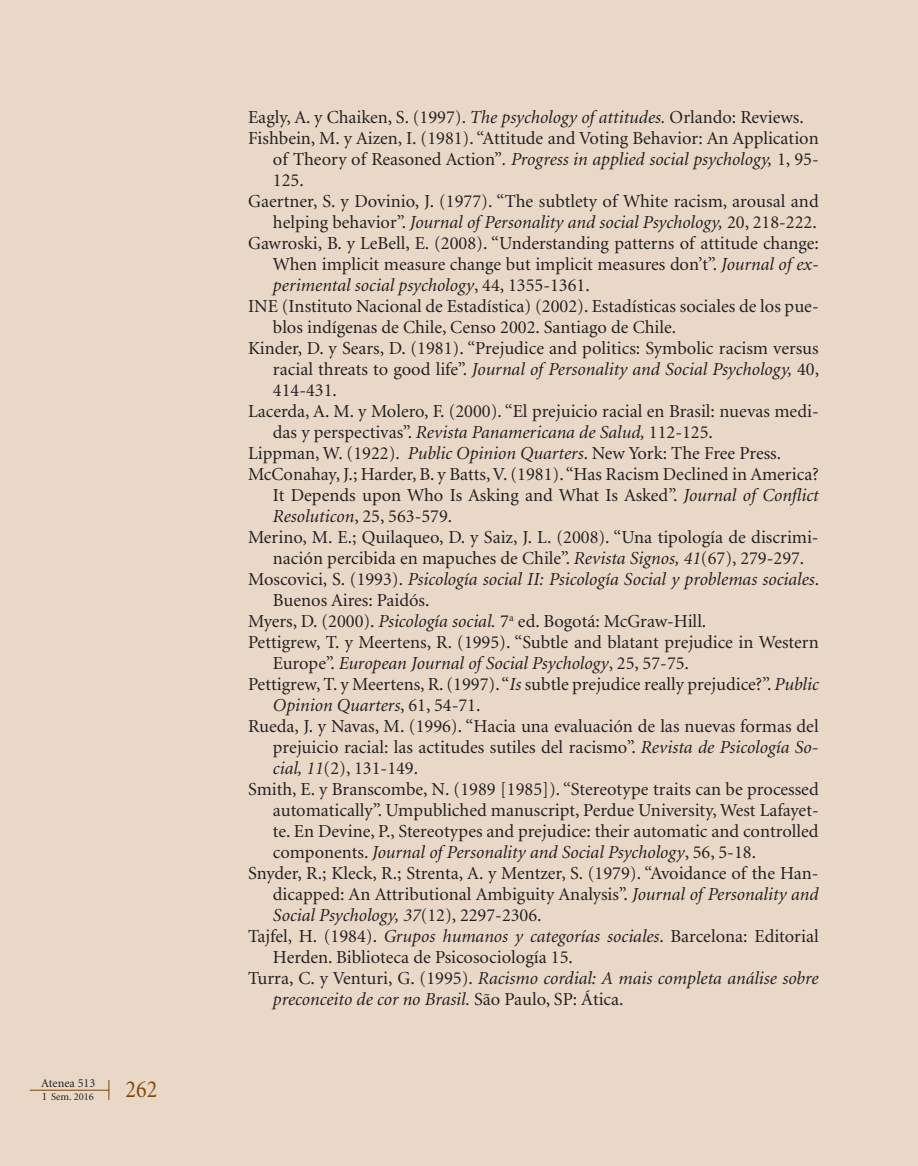
<style>
.page{position:relative;width:918px;height:1166px;background:#e9d8c7}
.page>*{position:absolute;margin:0;border:0;box-sizing:border-box;transform-origin:0 0}
.t1{font:24.5px "Minion";color:#7d4704;scale:.9 1}
.t2{font:18.38px "Minion";color:#231f20}
.t3{font:italic 18.38px "Minion";color:#231f20}
.t4{font:12.25px "Minion";color:#231f20}
.t5{font:10.5px "Minion";color:#231f20}
.s1{font-style:italic}
.s2{font-style:normal}
</style>
<div class="page">
<hr style="left:30px;top:1090px;width:79px;height:1px;background:#7d4704">
<svg style="left:109px;top:1080px;width:1px;height:20px"></svg>
<p class="t4" style="left:41px;top:1077px;width:56px">Atenea 513</p>
<p class="t5" style="left:43px;top:1091px;width:53px">I Sem. 2016</p>
<h1 class="t1" style="left:126px;top:1077px;width:37px">262</h1>
<p class="t2" style="left:248px;top:108px;width:557px">Eagly, A. y Chaiken, S. (1997). <span class="s1">The psychology of attitudes.</span> Orlando: Reviews.</p>
<p class="t2" style="left:248px;top:129px;width:572px">Fishbein, M. y Aizen, I. (1981). “Attitude and Voting Behavior: An Application</p>
<p class="t3" style="left:273px;top:150px;width:547px"><span class="s2">of Theory of Reasoned Action”</span>. Progress in applied social psychology, <span class="s2">1, 95-</span></p>
<p class="t2" style="left:273px;top:171px;width:32px">125.</p>
<p class="t2" style="left:248px;top:192px;width:572px">Gaertner, S. y Dovinio, J. (1977). “The subtlety of White racism, arousal and</p>
<p class="t3" style="left:273px;top:213px;width:545px"><span class="s2">helping behavior”.</span> Journal of Personality and social Psychology, <span class="s2">20, 218-222.</span></p>
<p class="t2" style="left:248px;top:234px;width:572px">Gawroski, B. y LeBell, E. (2008). “Understanding patterns of attitude change:</p>
<p class="t2" style="left:273px;top:255px;width:547px">When implicit measure change but implicit measures don’t”. <span class="s1">Journal of ex-</span></p>
<p class="t3" style="left:273px;top:276px;width:318px">perimental social psychology<span class="s2">, 44, 1355-1361.</span></p>
<p class="t2" style="left:248px;top:297px;width:572px">INE (Instituto Nacional de Estadística) (2002). Estadísticas sociales de los pue-</p>
<p class="t2" style="left:273px;top:318px;width:405px">blos indígenas de Chile, Censo 2002. Santiago de Chile.</p>
<p class="t2" style="left:248px;top:339px;width:572px">Kinder, D. y Sears, D. (1981). “Prejudice and politics: Symbolic racism versus</p>
<p class="t3" style="left:273px;top:360px;width:548px"><span class="s2">racial threats to good life”.</span> Journal of Personality and Social Psychology, <span class="s2">40,</span></p>
<p class="t2" style="left:273px;top:381px;width:66px">414-431.</p>
<p class="t2" style="left:248px;top:402px;width:572px">Lacerda, A. M. y Molero, F. (2000). “El prejuicio racial en Brasil: nuevas medi-</p>
<p class="t3" style="left:273px;top:423px;width:441px"><span class="s2">das y perspectivas”.</span> Revista Panamericana de Salud, <span class="s2">112-125.</span></p>
<p class="t2" style="left:248px;top:444px;width:534px">Lippman, W. (1922). <span class="s1">Public Opinion Quarters</span>. New York: The Free Press.</p>
<p class="t2" style="left:248px;top:465px;width:572px">McConahay, J.; Harder, B. y Batts, V. (1981). “Has Racism Declined in America?</p>
<p class="t2" style="left:273px;top:486px;width:547px">It Depends upon Who Is Asking and What Is Asked”. <span class="s1">Journal of Conflict</span></p>
<p class="t2" style="left:273px;top:507px;width:181px"><span class="s1">Resoluticon</span>, 25, 563-579.</p>
<p class="t2" style="left:248px;top:528px;width:572px">Merino, M. E.; Quilaqueo, D. y Saiz, J. L. (2008). “Una tipología de discrimi-</p>
<p class="t2" style="left:273px;top:549px;width:533px">nación percibida en mapuches de Chile”. <span class="s1">Revista Signos, 41</span>(67), 279-297.</p>
<p class="t3" style="left:248px;top:570px;width:572px"><span class="s2">Moscovici, S. (1993).</span> Psicología social II: Psicología Social y problemas sociales<span class="s2">.</span></p>
<p class="t2" style="left:273px;top:591px;width:158px">Buenos Aires: Paidós.</p>
<p class="t2" style="left:248px;top:612px;width:460px">Myers, D. (2000). <span class="s1">Psicología social.</span> 7<sup>a</sup> ed. Bogotá: McGraw-Hill.</p>
<p class="t2" style="left:248px;top:633px;width:572px">Pettigrew, T. y Meertens, R. (1995). “Subtle and blatant prejudice in Western</p>
<p class="t3" style="left:273px;top:654px;width:417px"><span class="s2">Europe”.</span> European Journal of Social Psychology<span class="s2">, 25, 57-75.</span></p>
<p class="t2" style="left:248px;top:675px;width:572px">Pettigrew, T. y Meertens, R. (1997). “<span class="s1">Is</span> subtle prejudice really prejudice?”. <span class="s1">Public</span></p>
<p class="t3" style="left:273px;top:696px;width:209px">Opinion Quarters<span class="s2">, 61, 54-71.</span></p>
<p class="t2" style="left:248px;top:717px;width:572px">Rueda, J. y Navas, M. (1996). “Hacia una evaluación de las nuevas formas del</p>
<p class="t2" style="left:273px;top:738px;width:547px">prejuicio racial: las actitudes sutiles del racismo”. <span class="s1">Revista de Psicología So-</span></p>
<p class="t2" style="left:273px;top:759px;width:147px"><span class="s1">cial, 11</span>(2), 131-149.</p>
<p class="t2" style="left:248px;top:780px;width:572px">Smith, E. y Branscombe, N. (1989 [1985]). “Stereotype traits can be processed</p>
<p class="t2" style="left:273px;top:801px;width:547px">automatically”. Umpubliched manuscript, Perdue University, West Lafayet-</p>
<p class="t2" style="left:273px;top:822px;width:547px">te. En Devine, P., Stereotypes and prejudice: their automatic and controlled</p>
<p class="t3" style="left:273px;top:843px;width:485px"><span class="s2">components.</span> Journal of Personality and Social Psychology<span class="s2">, 56, 5-18.</span></p>
<p class="t2" style="left:248px;top:864px;width:572px">Snyder, R.; Kleck, R.; Strenta, A. y Mentzer, S. (1979). “Avoidance of the Han-</p>
<p class="t2" style="left:273px;top:885px;width:547px">dicapped: An Attributional Ambiguity Analysis”. <span class="s1">Journal of Personality and</span></p>
<p class="t3" style="left:273px;top:906px;width:270px">Social Psychology, 37<span class="s2">(12), 2297-2306.</span></p>
<p class="t2" style="left:248px;top:927px;width:572px">Tajfel, H. (1984). <span class="s1">Grupos humanos y categorías sociales</span>. Barcelona: Editorial</p>
<p class="t2" style="left:273px;top:948px;width:301px">Herden. Biblioteca de Psicosociología 15.</p>
<p class="t3" style="left:248px;top:969px;width:572px"><span class="s2">Turra, C. y Venturi, G. (1995).</span> Racismo cordial: A mais completa análise sobre</p>
<p class="t3" style="left:273px;top:990px;width:352px">preconceito de cor no Brasil. <span class="s2">São Paulo, SP: Ática.</span></p>
</div>
